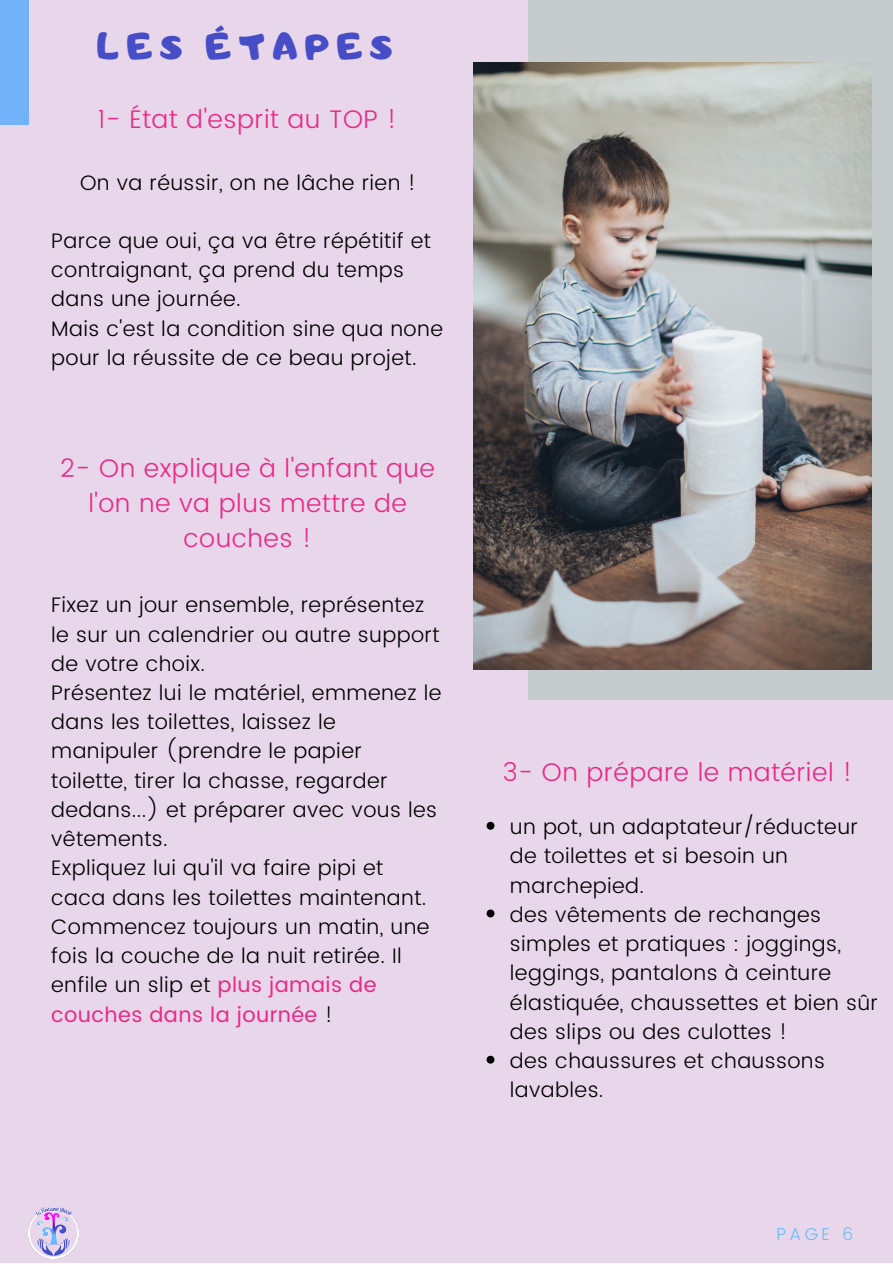
<style>
.page{position:relative;width:893px;height:1264px;background:#fff}
.page>*{position:absolute;margin:0;border:0;box-sizing:border-box;transform-origin:0 0}
.t1{font:36px "Adigiana Toybox";letter-spacing:.2em;color:#474dc6}
.t2{font:300 25.5px/34.8px "Poppins";letter-spacing:.02em;color:#e82987;text-align:center}
.t3{font:300 21px/29.2px "Poppins";letter-spacing:.02em;color:#000}
.t4{font:300 17.1px "Poppins";color:#6bbaff}
.s1{font-weight:400;color:#e82987}
</style>
<div class="page">
<div style="left:0;top:0;width:892px;height:1262px;background:#e8d6ea"></div>
<div style="left:528px;top:0;width:364px;height:699px;background:#c6ccce"></div>
<img style="left:474px;top:62px;width:396px;height:607px">
<svg style="left:486px;top:821px;width:8px;height:8px"></svg>
<svg style="left:486px;top:909px;width:8px;height:8px"></svg>
<svg style="left:486px;top:1055px;width:8px;height:8px"></svg>
<div style="left:0;top:0;width:29px;height:124px;background:#73b2f9"></div>
<img style="left:29px;top:1206px;width:49px;height:52px">
<h1 class="t1" style="left:97px;top:23px;width:297px">LES ÉTAPES</h1>
<p class="t2" style="left:98px;top:101px;width:300px">1- État d'esprit au TOP !</p>
<p class="t3" style="left:80px;top:168px;width:337px">On va réussir, on ne lâche rien !</p>
<p class="t3" style="left:51px;top:226px;width:393px">Parce que oui, ça va être répétitif et contraignant, ça prend du temps dans une journée.<br>Mais c'est la condition sine qua none pour la réussite de ce beau projet.</p>
<p class="t2" style="left:60px;top:451px;width:376px">2- On explique à l'enfant que l'on ne va plus mettre de couches !</p>
<p class="t3" style="left:51px;top:590px;width:392px">Fixez un jour ensemble, représentez le sur un calendrier ou autre support de votre choix.<br>Présentez lui le matériel, emmenez le dans les toilettes, laissez le manipuler (prendre le papier toilette, tirer la chasse, regarder dedans...) et préparer avec vous les vêtements.<br>Expliquez lui qu'il va faire pipi et caca dans les toilettes maintenant.<br>Commencez toujours un matin, une fois la couche de la nuit retirée. Il enfile un slip et <span class="s1">plus jamais de couches dans la journée</span> !</p>
<p class="t2" style="left:503px;top:755px;width:351px">3- On prépare le matériel !</p>
<p class="t3" style="left:510px;top:812px;width:369px">un pot, un adaptateur/réducteur de toilettes et si besoin un marchepied.<br>des vêtements de rechanges simples et pratiques : joggings, leggings, pantalons à ceinture élastiquée, chaussettes et bien sûr des slips ou des culottes !<br>des chaussures et chaussons lavables.</p>
<p class="t4" style="left:776px;top:1224px;width:78px">PAGE 6</p>
</div>
